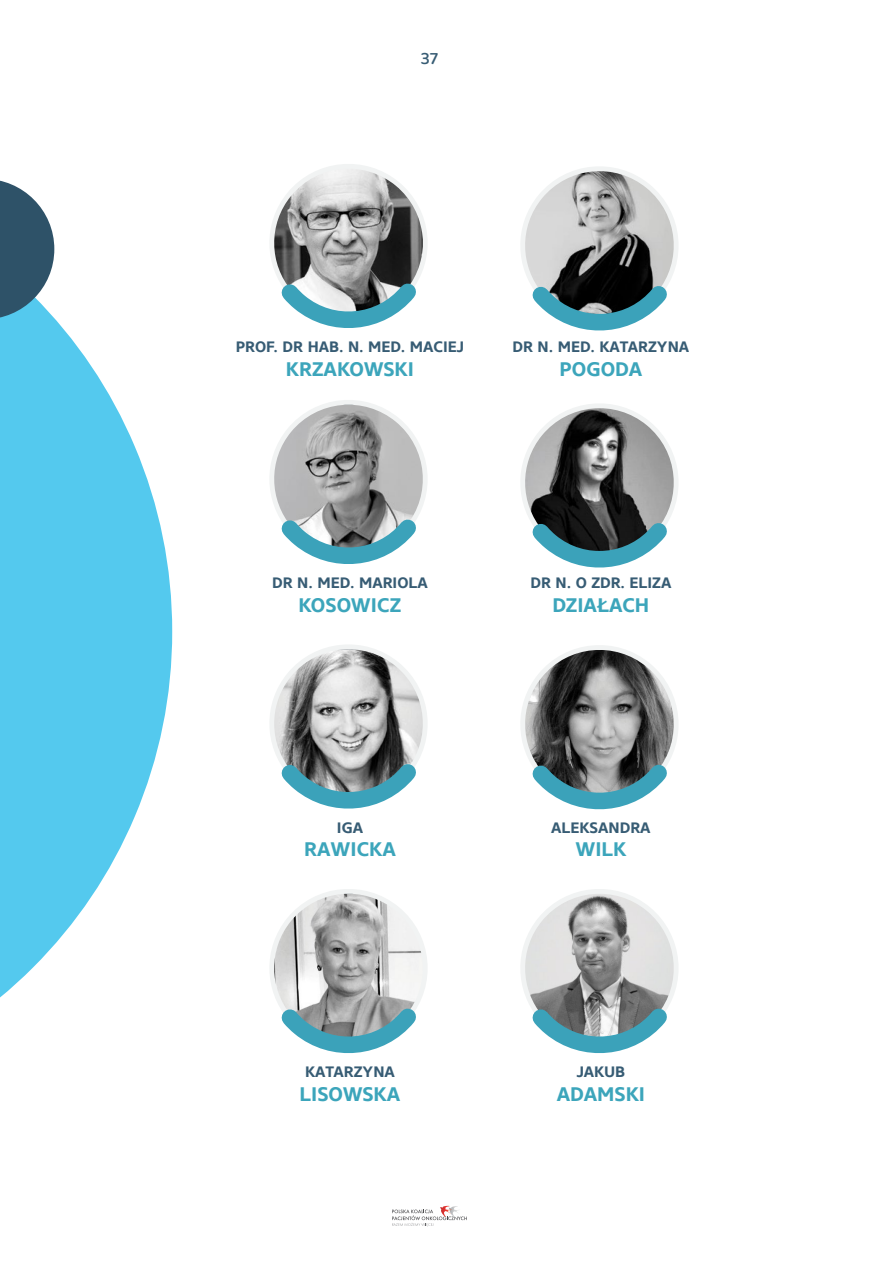
<style>
.page{position:relative;width:893px;height:1263px;background:#fff}
.page>*{position:absolute;margin:0;border:0;box-sizing:border-box;transform-origin:0 0}
.t1{font:700 19.5px "Core Sans N";color:#3ca5bb}
.t2{font:18px "Baloo Bhaijaan 2";color:#375c74}
.t3{font:700 15px "Core Sans N";color:#375c74}
</style>
<div class="page">
<svg style="left:0;top:243px;width:172px;height:755px;fill:#54c9ee"></svg>
<svg style="left:0;top:180px;width:54px;height:139px"></svg>
<svg style="left:270px;top:164px;width:157px;height:164px"></svg>
<svg style="left:521px;top:167px;width:157px;height:164px"></svg>
<svg style="left:270px;top:400px;width:157px;height:164px"></svg>
<svg style="left:521px;top:404px;width:157px;height:164px"></svg>
<svg style="left:270px;top:645px;width:157px;height:164px"></svg>
<svg style="left:521px;top:889px;width:157px;height:164px"></svg>
<svg style="left:521px;top:645px;width:157px;height:165px"></svg>
<svg style="left:270px;top:889px;width:157px;height:164px"></svg>
<svg style="left:392px;top:1206px;width:75px;height:20px"></svg>
<p class="t2" style="left:421px;top:47px;width:19px">37</p>
<p class="t3" style="left:236px;top:337px;width:230px">PROF. DR HAB. N. MED. MACIEJ</p>
<h1 class="t1" style="left:286px;top:356px;width:129px">KRZAKOWSKI</h1>
<p class="t3" style="left:513px;top:337px;width:178px">DR N. MED. KATARZYNA</p>
<h1 class="t1" style="left:560px;top:356px;width:84px">POGODA</h1>
<p class="t3" style="left:272px;top:573px;width:157px">DR N. MED. MARIOLA</p>
<h1 class="t1" style="left:298px;top:592px;width:104px">KOSOWICZ</h1>
<p class="t3" style="left:530px;top:573px;width:142px">DR N. O ZDR. ELIZA</p>
<h1 class="t1" style="left:552px;top:592px;width:98px">DZIAŁACH</h1>
<p class="t3" style="left:337px;top:818px;width:28px">IGA</p>
<h1 class="t1" style="left:304px;top:837px;width:93px">RAWICKA</h1>
<p class="t3" style="left:551px;top:818px;width:101px">ALEKSANDRA</p>
<h1 class="t1" style="left:575px;top:837px;width:52px">WILK</h1>
<p class="t3" style="left:305px;top:1062px;width:91px">KATARZYNA</p>
<h1 class="t1" style="left:300px;top:1081px;width:102px">LISOWSKA</h1>
<p class="t3" style="left:577px;top:1062px;width:50px">JAKUB</p>
<h1 class="t1" style="left:557px;top:1081px;width:90px">ADAMSKI</h1>
</div>
